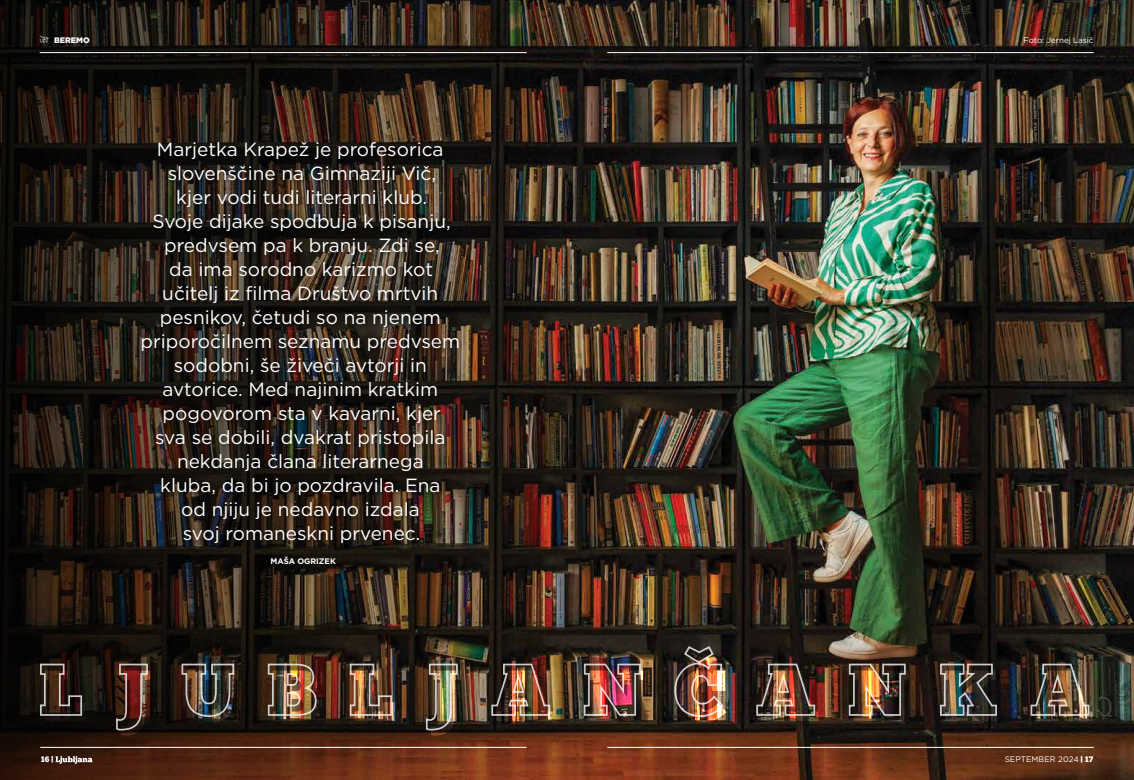
<style>
.page{position:relative;width:1134px;height:780px;background:#fff}
.page>*{position:absolute;margin:0;border:0;box-sizing:border-box;transform-origin:0 0}
.t1{font:19px/24px "Gotham";color:#fff;text-align:center}
.t2{font:8px "Gotham";color:#fff}
.t3{font:700 8px "Gotham";color:#fff}
.t4{font:900 8px "Gotham";color:#fff}
.t5{font:8px "Chunk Five Ex";color:#fff}
.s1{font-family:"Chunk Five Ex"}
</style>
<div class="page">
<img style="left:648px;top:0;width:486px;height:780px">
<img style="left:0;top:0;width:648px;height:780px">
<hr style="left:607px;top:747px;width:487px;height:1px;background:#fff">
<hr style="left:40px;top:747px;width:487px;height:1px;background:#fff">
<svg style="left:56px;top:756px;width:36px;height:7px"></svg>
<hr style="left:607px;top:52px;width:487px;height:1px;background:#fff">
<hr style="left:40px;top:52px;width:487px;height:1px;background:#fff">
<svg style="left:40px;top:35px;width:9px;height:8px"></svg>
<svg style="left:45px;top:653px;width:1047px;height:82px;background:#29180f"></svg>
<img style="left:40px;top:645px;width:1050px;height:85px">
<div style="left:141px;top:141px;width:323px;height:427px;background:#000;opacity:.37"></div>
<p class="t4" style="left:54px;top:35px;width:37px">BEREMO</p>
<p class="t1" style="left:140px;top:136px;width:321px">Marjetka Krapež je profesorica slovenščine na Gimnaziji Vič,<br>kjer vodi tudi literarni klub.<br>Svoje dijake spodbuja k pisanju, predvsem pa k branju. Zdi se,<br>da ima sorodno karizmo kot učitelj iz filma Društvo mrtvih pesnikov, četudi so na njenem priporočilnem seznamu predvsem sodobni, še živeči avtorji in avtorice. Med najinim kratkim pogovorom sta v kavarni, kjer<br>sva se dobili, dvakrat pristopila nekdanja člana literarnega<br>kluba, da bi jo pozdravila. Ena<br>od njiju je nedavno izdala<br>svoj romaneskni prvenec.</p>
<p class="t3" style="left:271px;top:555px;width:67px">MAŠA OGRIZEK</p>
<p class="t2" style="left:1024px;top:35px;width:71px">Foto: Jernej Lasič</p>
<p class="t5" style="left:41px;top:753px;width:14px">16 |</p>
<p class="t2" style="left:1005px;top:753px;width:90px">SEPTEMBER 2024 <span class="s1">| 17</span></p>
</div>
